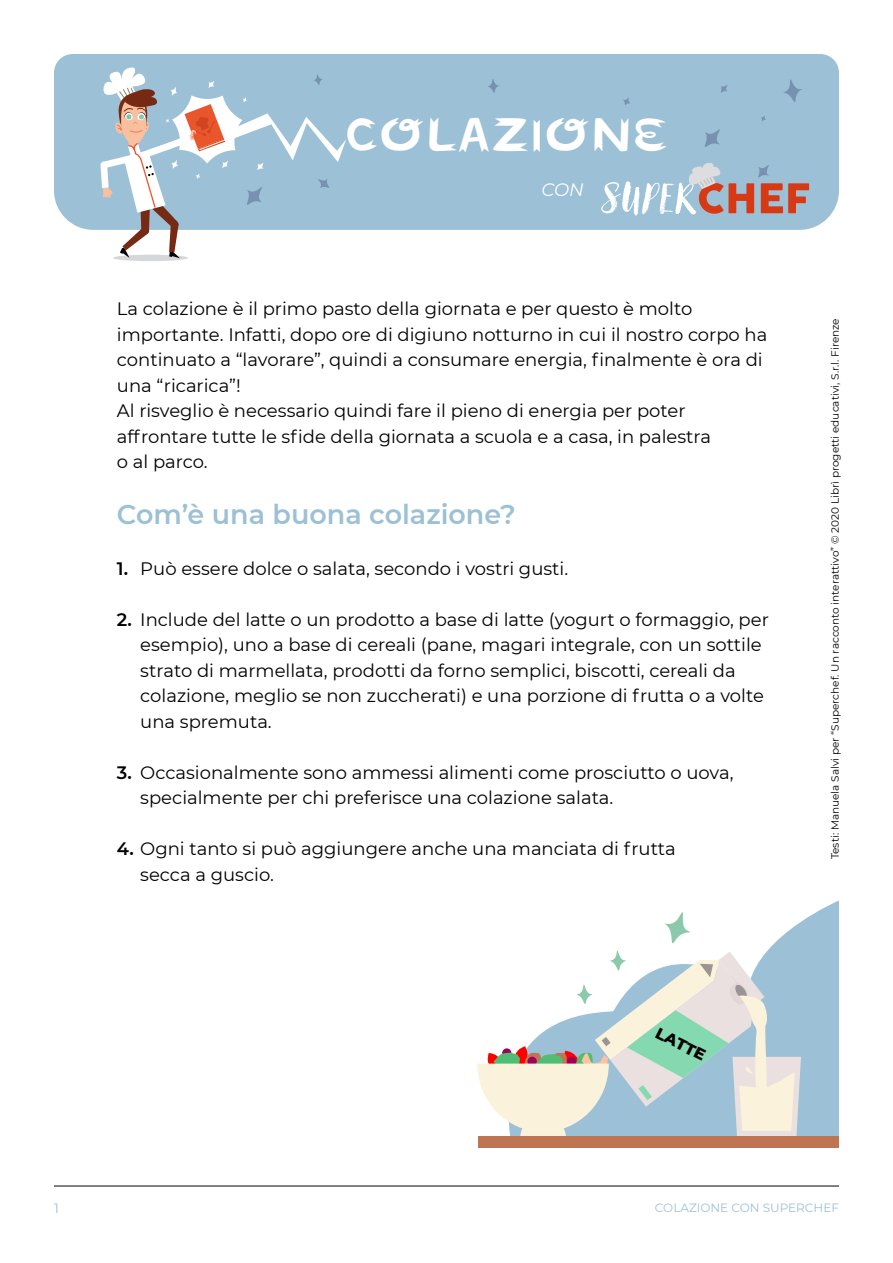
<style>
.page{position:relative;width:893px;height:1263px;background:#fff}
.page>*{position:absolute;margin:0;border:0;box-sizing:border-box;transform-origin:0 0}
.t1{font:47.85px "Abigail";color:#fff}
.t2{font:600 27px "Montserrat";color:#9cc0d5}
.t3{font:18px/25.5px "Montserrat";color:#000}
.t4{font:italic 18px "Montserrat";color:#fff}
.t5{font:800 16.2px "Montserrat";color:#000}
.t6{font:13.5px "Montserrat";color:#9cc0d5}
.t7{font:12px "Montserrat";color:#9cc0d5}
.t8{font:10.5px "Montserrat";color:#000}
.s1{font-weight:600}
</style>
<div class="page">
<hr style="left:54px;top:1185px;width:785px;height:1px;background:#000">
<div style="left:113px;top:255px;width:75px;height:6px;background:#d6d7d8;border-radius:50%"></div>
<div style="left:54px;top:54px;width:785px;height:176px;background:#9cc0d5"></div>
<svg style="left:699px;top:124px;width:27px;height:27px"></svg>
<svg style="left:782px;top:71px;width:25px;height:38px"></svg>
<svg style="left:100px;top:67px;width:251px;height:191px"></svg>
<svg style="left:487px;top:74px;width:15px;height:23px"></svg>
<svg style="left:622px;top:95px;width:11px;height:12px"></svg>
<svg style="left:760px;top:114px;width:8px;height:9px"></svg>
<svg style="left:718px;top:82px;width:12px;height:13px"></svg>
<div style="left:801px;top:900px;width:38px;height:236px;background:#9cc0d5"></div>
<svg style="left:477px;top:912px;width:324px;height:224px"></svg>
<div style="left:478px;top:1136px;width:360px;height:12px;background:#bf7552"></div>
<svg style="left:601px;top:161px;width:208px;height:55px;background:#b1b1ba"></svg>
<h1 class="t1" style="left:344px;top:109px;width:325px">COLAZIONE</h1>
<p class="t4" style="left:541px;top:177px;width:44px">CON</p>
<p class="t3" style="left:117px;top:295px;width:652px">La colazione è il primo pasto della giornata e per questo è molto importante. Infatti, dopo ore di digiuno notturno in cui il nostro corpo ha continuato a “lavorare”, quindi a consumare energia, finalmente è ora di una “ricarica”!<br>Al risveglio è necessario quindi fare il pieno di energia per poter affrontare tutte le sfide della giornata a scuola e a casa, in palestra<br>o al parco.</p>
<h2 class="t2" style="left:117px;top:495px;width:400px">Com’è una buona colazione?</h2>
<p class="t3" style="left:117px;top:555px;width:453px"><span class="s1">1.</span> Può essere dolce o salata, secondo i vostri gusti.</p>
<p class="t3" style="left:140px;top:606px;width:630px;text-indent:-23px"><span class="s1">2.</span> Include del latte o un prodotto a base di latte (yogurt o formaggio, per esempio), uno a base di cereali (pane, magari integrale, con un sottile strato di marmellata, prodotti da forno semplici, biscotti, cereali da colazione, meglio se non zuccherati) e una porzione di frutta o a volte una spremuta.</p>
<p class="t3" style="left:140px;top:759px;width:595px;text-indent:-23px"><span class="s1">3.</span> Occasionalmente sono ammessi alimenti come prosciutto o uova, specialmente per chi preferisce una colazione salata.</p>
<p class="t3" style="left:140px;top:835px;width:537px;text-indent:-23px"><span class="s1">4.</span> Ogni tanto si può aggiungere anche una manciata di frutta secca a guscio.</p>
<p class="t5" style="left:662px;top:1021px;width:55px;rotate:27deg">LATTE</p>
<p class="t8" style="left:828px;top:859px;width:543px;rotate:-90deg">Testi: Manuela Salvi per “Superchef. Un racconto interattivo” © 2020 Librì progetti educativi, S.r.l. Firenze</p>
<p class="t6" style="left:54px;top:1199px;width:6px">1</p>
<p class="t7" style="left:655px;top:1199px;width:186px">COLAZIONE CON SUPERCHEF</p>
</div>
